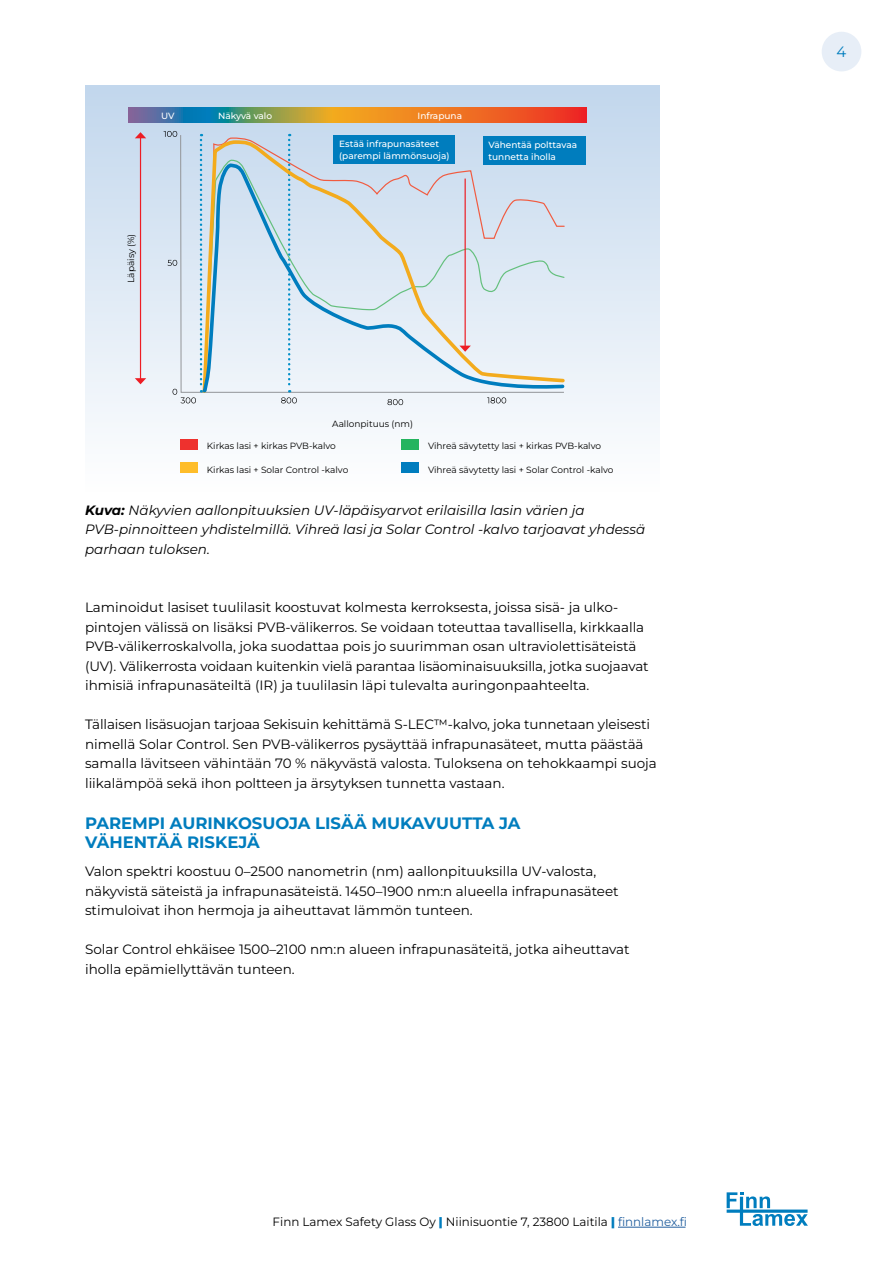
<style>
.page{position:relative;width:893px;height:1263px;background:#fff}
.page>*{position:absolute;margin:0;border:0;box-sizing:border-box;transform-origin:0 0}
.t1{font:700 16.5px/19.5px "Montserrat";color:#007dbe}
.t2{font:15px "Montserrat";color:#007dbe}
.t3{font:13.5px/19.5px "Montserrat";color:#000}
.t4{font:italic 13.5px/19.5px "Montserrat";color:#000}
.t5{font:12px "Montserrat";color:#000}
.t6{font:9px "Montserrat";color:#000}
.t7{font:500 9px/12px "Montserrat";color:#fff}
.s1{font-weight:700}
.s2{font-weight:900;color:#007dbe}
.s3{color:#215e9e}
</style>
<div class="page">
<hr style="left:618px;top:1227px;width:67px;height:1px;background:#215e9e">
<svg style="left:727px;top:1192px;width:81px;height:34px"></svg>
<div style="left:822px;top:32px;width:39px;height:39px;background:#e7eef7;border-radius:50%"></div>
<div style="left:85px;top:85px;width:575px;height:406px;background:linear-gradient(to bottom,#c1d6ec,#fefefe)"></div>
<hr style="left:140px;top:138px;width:1px;height:241px;background:#ed1d24">
<svg style="left:135px;top:378px;width:11px;height:6px"></svg>
<svg style="left:135px;top:132px;width:11px;height:6px"></svg>
<svg style="left:164px;top:131px;width:38px;height:272px"></svg>
<svg style="left:201px;top:163px;width:365px;height:232px"></svg>
<svg style="left:213px;top:134px;width:352px;height:271px"></svg>
<div style="left:333px;top:136px;width:122px;height:28px;background:#007dbe"></div>
<div style="left:483px;top:136px;width:103px;height:28px;background:#007dbe"></div>
<svg style="left:128px;top:107px;width:458px;height:15px"></svg>
<div style="left:180px;top:439px;width:18px;height:11px;background:#ee312e"></div>
<div style="left:180px;top:462px;width:18px;height:11px;background:#febd2a"></div>
<div style="left:401px;top:462px;width:18px;height:11px;background:#007dbe"></div>
<div style="left:401px;top:439px;width:18px;height:11px;background:#24b45f"></div>
<p class="t7" style="left:161px;top:109px;width:15px">UV</p>
<p class="t7" style="left:218px;top:109px;width:56px">Näkyvä valo</p>
<p class="t7" style="left:418px;top:109px;width:46px">Infrapuna</p>
<p class="t6" style="left:125px;top:283px;width:51px;rotate:-90deg">Läpäisy (%)</p>
<p class="t7" style="left:339px;top:138px;width:112px">Estää infrapunasäteet (parempi lämmönsuoja)</p>
<p class="t7" style="left:488px;top:138px;width:90px">Vähentää polttavaa tunnetta iholla</p>
<p class="t6" style="left:332px;top:418px;width:82px">Aallonpituus (nm)</p>
<p class="t6" style="left:207px;top:439px;width:131px">Kirkas lasi + kirkas PVB-kalvo</p>
<p class="t6" style="left:207px;top:463px;width:143px">Kirkas lasi + Solar Control -kalvo</p>
<p class="t6" style="left:428px;top:439px;width:175px">Vihreä sävytetty lasi + kirkas PVB-kalvo</p>
<p class="t6" style="left:428px;top:463px;width:187px">Vihreä sävytetty lasi + Solar Control -kalvo</p>
<p class="t4" style="left:85px;top:500px;width:562px"><span class="s1">Kuva:</span> Näkyvien aallonpituuksien UV-läpäisyarvot erilaisilla lasin värien ja<br>PVB-pinnoitteen yhdistelmillä. Vihreä lasi ja Solar Control -kalvo tarjoavat yhdessä parhaan tuloksen.</p>
<p class="t3" style="left:85px;top:597px;width:565px">Laminoidut lasiset tuulilasit koostuvat kolmesta kerroksesta, joissa sisä- ja ulko&shy;pintojen välissä on lisäksi PVB-välikerros. Se voidaan toteuttaa tavallisella, kirkkaalla PVB-välikerroskalvolla, joka suodattaa pois jo suurimman osan ultraviolettisäteistä (UV). Välikerrosta voidaan kuitenkin vielä parantaa lisäominaisuuksilla, jotka suojaavat ihmisiä infrapunasäteiltä (IR) ja tuulilasin läpi tulevalta auringonpaahteelta.</p>
<p class="t3" style="left:85px;top:714px;width:573px">Tällaisen lisäsuojan tarjoaa Sekisuin kehittämä S-LEC™-kalvo, joka tunnetaan yleisesti nimellä Solar Control. Sen PVB-välikerros pysäyttää infrapunasäteet, mutta päästää samalla lävitseen vähintään 70 % näkyvästä valosta. Tuloksena on tehokkaampi suoja liikalämpöä sekä ihon poltteen ja ärsytyksen tunnetta vastaan.</p>
<p class="t1" style="left:85px;top:813px;width:437px">PAREMPI AURINKOSUOJA LISÄÄ MUKAVUUTTA JA<br>VÄHENTÄÄ RISKEJÄ</p>
<p class="t3" style="left:85px;top:861px;width:535px">Valon spektri koostuu 0–2500 nanometrin (nm) aallonpituuksilla UV-valosta, näkyvistä säteistä ja infrapunasäteistä. 1450–1900 nm:n alueella infrapunasäteet stimuloivat ihon hermoja ja aiheuttavat lämmön tunteen.</p>
<p class="t3" style="left:85px;top:939px;width:546px">Solar Control ehkäisee 1500–2100 nm:n alueen infrapunasäteitä, jotka aiheuttavat iholla epämiellyttävän tunteen.</p>
<p class="t5" style="left:273px;top:1214px;width:416px">Finn Lamex Safety Glass Oy <span class="s2">|</span> Niinisuontie 7, 23800 Laitila <span class="s2">|</span> <span class="s3">finnlamex.fi</span></p>
<p class="t2" style="left:837px;top:42px;width:11px">4</p>
</div>
